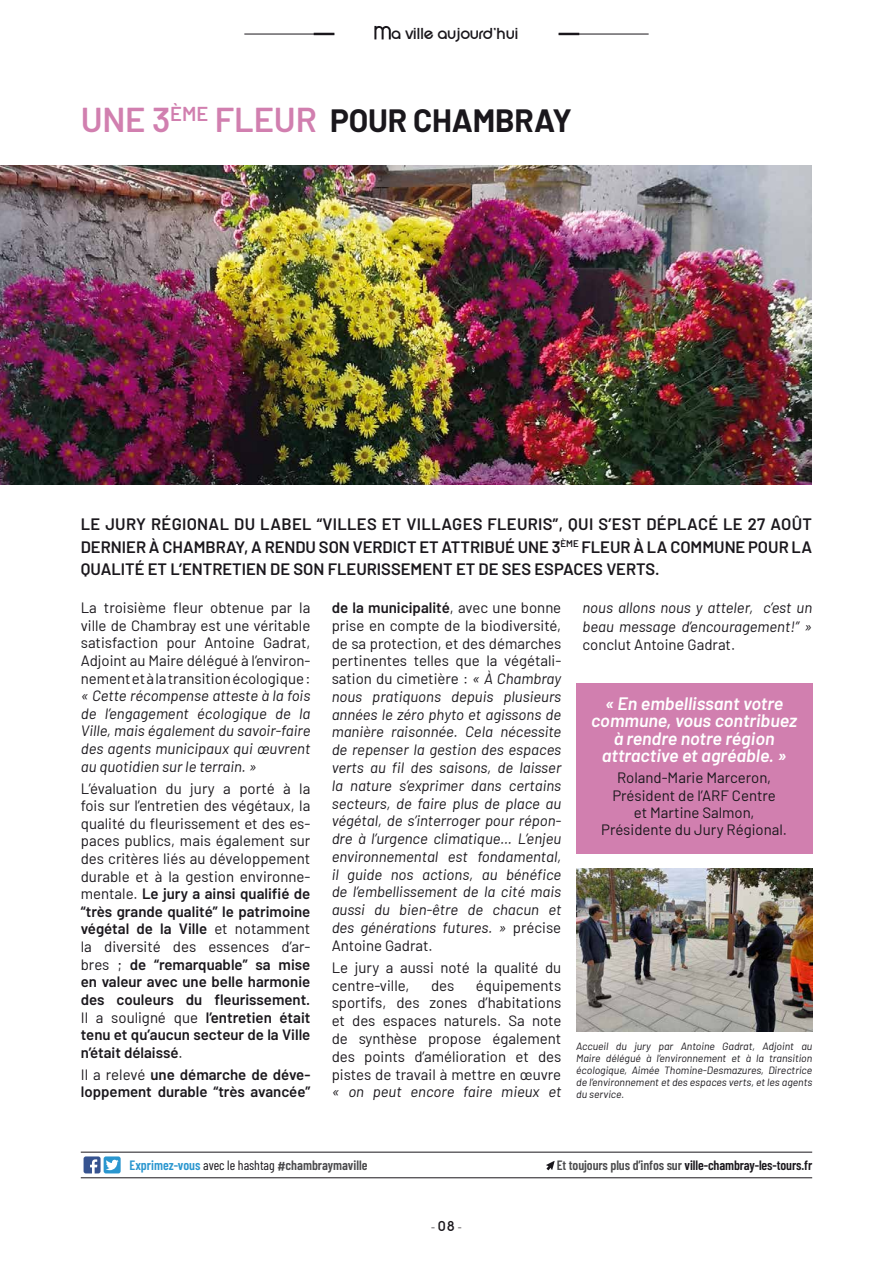
<style>
.page{position:relative;width:893px;height:1263px;background:#fff}
.page>*{position:absolute;margin:0;border:0;box-sizing:border-box;transform-origin:0 0}
.t1{font:700 31.5px "Barlow";letter-spacing:-.005em;color:#1a171c}
.t2{font:italic 600 18px/17.2px "Barlow";color:#fff;text-align:center}
.t3{font:600 16.5px/22.5px "Barlow";color:#1a171c;text-align:justify}
.t4{font:700 16.5px "SF New Republic";letter-spacing:-.03em;color:#1a171c}
.t5{font:15px/17.5px "Barlow";color:#1a171c;text-align:justify}
.t6{font:italic 15px/17.7px "Barlow";color:#1a171c;text-align:justify}
.t7{font:600 15px/17.5px "Barlow";color:#1a171c}
.t8{font:600 13.5px "Barlow Condensed";letter-spacing:-.005em;color:#1a171c}
.t9{font:600 13.5px "Barlow Condensed";color:#4b4b4d}
.t10{font:italic 10.5px/12px "Barlow";color:#1a171c;text-align:justify}
.t11{font:10.05px "Barlow";color:#1a171c}
.s1{font-weight:600;font-size:34.5px;color:#d17faf}
.s2{font-weight:600}
.s3{font-weight:400}
.s4{font-weight:600;font-style:normal}
.s5{font-style:normal}
.s6{color:#2a96cf}
.s7{font-weight:400;color:#1a171c}
.s8{color:#4b4b4d}
.s9{font-family:"SF New Republic";font-weight:700;font-size:15px}
</style>
<div class="page">
<div style="left:576px;top:683px;width:236px;height:170px;background:#d17faf"></div>
<hr style="left:81px;top:1177px;width:731px;height:1px;background:#1a171c">
<hr style="left:81px;top:1152px;width:731px;height:1px;background:#1a171c">
<svg style="left:546px;top:1161px;width:9px;height:9px"></svg>
<svg style="left:84px;top:1156px;width:37px;height:17px"></svg>
<hr style="left:244px;top:34px;width:90px;height:1px;background:#1a171c">
<hr style="left:559px;top:34px;width:90px;height:1px;background:#1a171c">
<svg style="left:374px;top:26px;width:17px;height:13px"></svg>
<hr style="left:314px;top:33px;width:20px;height:2px;background:#1a171c">
<hr style="left:559px;top:33px;width:20px;height:2px;background:#1a171c">
<img style="left:0;top:166px;width:812px;height:318px">
<img style="left:576px;top:869px;width:236px;height:163px">
<p class="t4" style="left:391px;top:25px;width:129px">a ville aujourd’hui</p>
<h1 class="t1" style="left:81px;top:98px;width:493px"><span class="s1">UNE 3</span><sup>ÈME</sup> <span class="s1">FLEUR</span> POUR CHAMBRAY</h1>
<p class="t3" style="left:81px;top:512px;width:733px">LE JURY RÉGIONAL DU LABEL “VILLES ET VILLAGES FLEURIS”, QUI S’EST DÉPLACÉ LE 27 AOÛT DERNIER À CHAMBRAY, A RENDU SON VERDICT ET ATTRIBUÉ UNE 3<sup>ÈME</sup> FLEUR À LA COMMUNE POUR LA QUALITÉ ET L’ENTRETIEN DE SON FLEURISSEMENT ET DE SES ESPACES VERTS.</p>
<p class="t5" style="left:81px;top:598px;width:231px">La troisième fleur obtenue par la ville de Chambray est une véritable satisfaction pour Antoine Gadrat, Adjoint au Maire délégué à l’environ&shy;nement et à la transition écologique :</p>
<p class="t6" style="left:81px;top:686px;width:231px">« Cette récompense atteste à la fois de l’engagement écologique de la Ville, mais également du savoir-faire des agents municipaux qui œuvrent au quotidien sur le terrain. »</p>
<p class="t5" style="left:81px;top:778px;width:231px">L’évaluation du jury a porté à la fois sur l’entretien des végétaux, la qualité du fleurissement et des es&shy;paces publics, mais également sur des critères liés au développement durable et à la gestion environne&shy;mentale. <span class="s2">Le jury a ainsi qualifié de “très grande qualité” le patrimoine végétal de la Ville</span> et notamment la diversité des essences d’ar&shy;bres ; <span class="s2">de “remarquable” sa mise en valeur avec une belle harmonie des couleurs du fleurissement.<br></span>Il a souligné que <span class="s2">l’entretien était tenu et qu’aucun secteur de la Ville n’était délaissé</span>.</p>
<p class="t7" style="left:81px;top:1064px;width:231px"><span class="s3">Il a relevé</span> une démarche de déve&shy;loppement durable “très avancée”</p>
<p class="t6" style="left:332px;top:598px;width:231px"><span class="s4">de la municipalité</span><span class="s5">, avec une bonne prise en compte de la biodiversité, de sa protection, et des démarches pertinentes telles que la végétali&shy;sation du cimetière :</span> « À Chambray nous pratiquons depuis plusieurs années le zéro phyto et agissons de manière raisonnée. Cela nécessite de repenser la gestion des espaces verts au fil des saisons, de laisser la nature s’exprimer dans certains secteurs, de faire plus de place au végétal, de s’interroger pour répon&shy;dre à l’urgence climatique… L’enjeu environnemental est fondamental, il guide nos actions, au bénéfice de l’embellissement de la cité mais aussi du bien-être de chacun et des générations futures. » <span class="s5">précise Antoine Gadrat.</span></p>
<p class="t5" style="left:332px;top:957px;width:231px">Le jury a aussi noté la qualité du centre-ville,</p>
<p class="t5" style="left:332px;top:975px;width:231px;text-indent:144px">équipements sportifs, des zones d’habitations et des espaces naturels. Sa note de synthèse propose également des points d’amélioration et des pistes de travail à mettre en œuvre</p>
<p class="t6" style="left:332px;top:1082px;width:231px">« on peut encore faire mieux et</p>
<p class="t5" style="left:431px;top:975px;width:25px">des</p>
<p class="t6" style="left:583px;top:597px;width:231px;line-height:18.6px">nous allons nous y atteler, c’est un beau message d’encouragement!” »</p>
<p class="t5" style="left:583px;top:635px;width:154px">conclut Antoine Gadrat.</p>
<p class="t2" style="left:591px;top:693px;width:208px">« En embellissant votre commune, vous contribuez à rendre notre région attractive et agréable. »</p>
<p class="t5" style="left:601px;top:768px;width:187px;text-align:center">Roland-Marie Marceron,<br>Président de l’ARF Centre<br>et Martine Salmon,<br>Présidente du Jury Régional.</p>
<p class="t10" style="left:576px;top:1040px;width:238px">Accueil du jury par Antoine Gadrat, Adjoint au Maire délégué à l’environnement et à la transition écologique, Aimée Thomine-Desmazures, Directrice de l’environnement et des espaces verts, et les agents du service.</p>
<p class="t9" style="left:129px;top:1156px;width:240px"><span class="s6">Exprimez-vous</span> <span class="s7">avec le hashtag</span> #chambraymaville</p>
<p class="t8" style="left:557px;top:1156px;width:257px"><span class="s8">Et toujours plus d’infos sur</span> ville-chambray-les-tours.fr</p>
<p class="t11" style="left:431px;top:1220px;width:32px">- <span class="s9">08</span> -</p>
</div>
